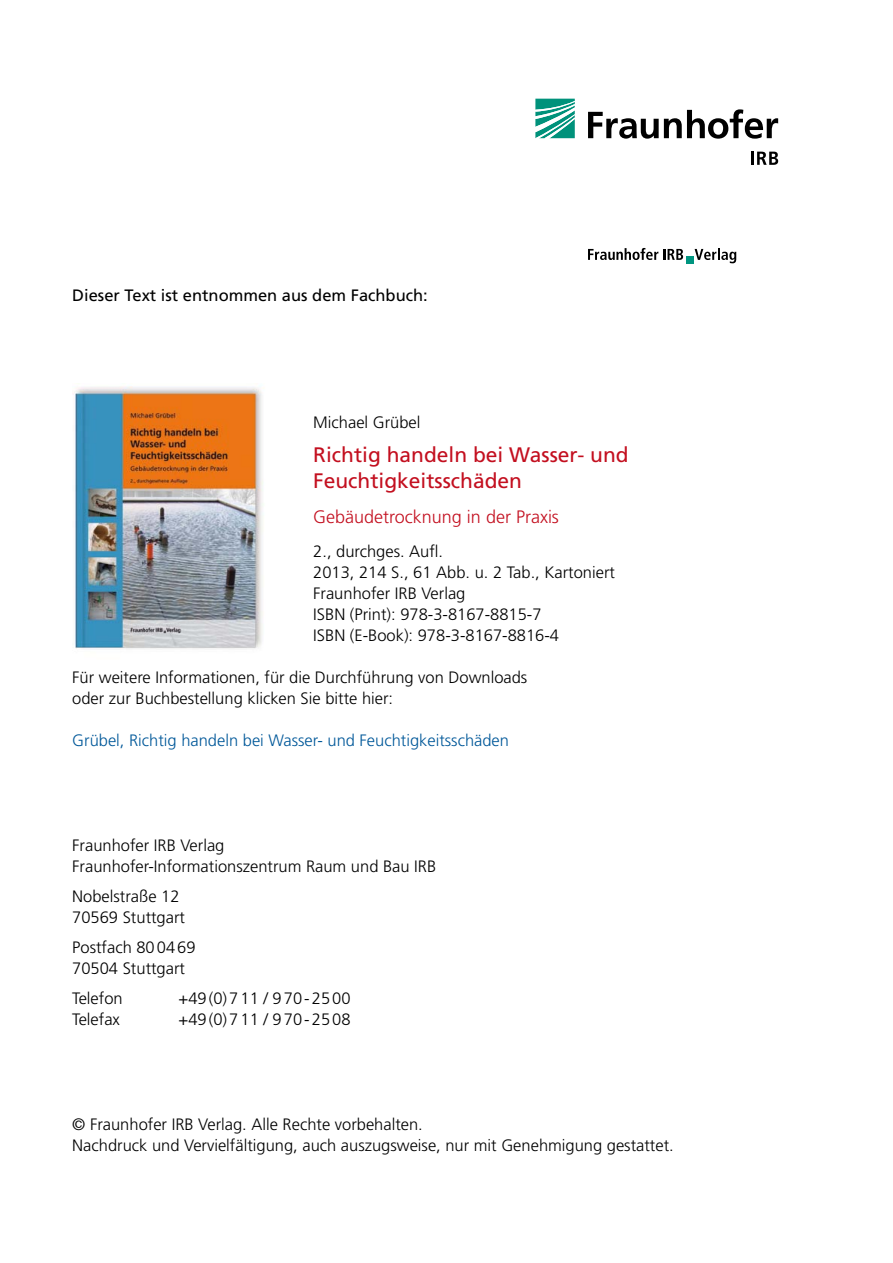
<style>
.page{position:relative;width:893px;height:1263px;background:#fff}
.page>*{position:absolute;margin:0;border:0;box-sizing:border-box;transform-origin:0 0}
.t1{font:21px/25.5px "Frutiger LT Std";color:#c30f1f}
.t2{font:300 18px "Frutiger LT Std";color:#c30f1f}
.t3{font:300 16.5px/21px "Frutiger LT Std";color:#000}
.t4{font:300 16.5px "Frutiger LT Std";color:#005899}
.t5{font:16.5px "Frutiger LT Std";color:#000}
</style>
<div class="page">
<svg style="left:535px;top:99px;width:40px;height:39px"></svg>
<svg style="left:588px;top:109px;width:190px;height:30px"></svg>
<svg style="left:751px;top:152px;width:27px;height:13px"></svg>
<svg style="left:588px;top:248px;width:95px;height:12px"></svg>
<svg style="left:695px;top:248px;width:41px;height:15px"></svg>
<div style="left:686px;top:256px;width:7px;height:8px;background:#009580"></div>
<img style="left:73px;top:386px;width:191px;height:263px">
<p class="t5" style="left:72px;top:285px;width:357px">Dieser Text ist entnommen aus dem Fachbuch:</p>
<p class="t3" style="left:313px;top:412px;width:109px">Michael Grübel</p>
<p class="t1" style="left:313px;top:442px;width:317px">Richtig handeln bei Wasser- und<br>Feuchtigkeitsschäden</p>
<p class="t2" style="left:313px;top:507px;width:247px">Gebäudetrocknung in der Praxis</p>
<p class="t3" style="left:313px;top:541px;width:303px">2., durchges. Aufl.<br>2013, 214 S., 61 Abb. u. 2 Tab., Kartoniert<br>Fraunhofer IRB Verlag<br>ISBN (Print): 978-3-8167-8815-7<br>ISBN (E-Book): 978-3-8167-8816-4</p>
<p class="t3" style="left:72px;top:667px;width:457px">Für weitere Informationen, für die Durchführung von Downloads oder zur Buchbestellung klicken Sie bitte hier:</p>
<p class="t4" style="left:72px;top:731px;width:438px">Grübel, Richtig handeln bei Wasser- und Feuchtigkeitsschäden</p>
<p class="t3" style="left:72px;top:835px;width:365px">Fraunhofer IRB Verlag<br>Fraunhofer-Informationszentrum Raum und Bau IRB</p>
<p class="t3" style="left:72px;top:886px;width:114px">Nobelstraße 12<br>70569 Stuttgart</p>
<p class="t3" style="left:72px;top:937px;width:125px">Postfach 800469<br>70504 Stuttgart</p>
<p class="t3" style="left:72px;top:988px;width:52px">Telefon</p>
<p class="t3" style="left:179px;top:988px;width:174px">+49(0)711 / 970-2500</p>
<p class="t3" style="left:72px;top:1009px;width:49px">Telefax</p>
<p class="t3" style="left:179px;top:1009px;width:174px">+49(0)711 / 970-2508</p>
<p class="t3" style="left:72px;top:1114px;width:603px">© Fraunhofer IRB Verlag. Alle Rechte vorbehalten.<br>Nachdruck und Vervielfältigung, auch auszugsweise, nur mit Genehmigung gestattet.</p>
</div>
